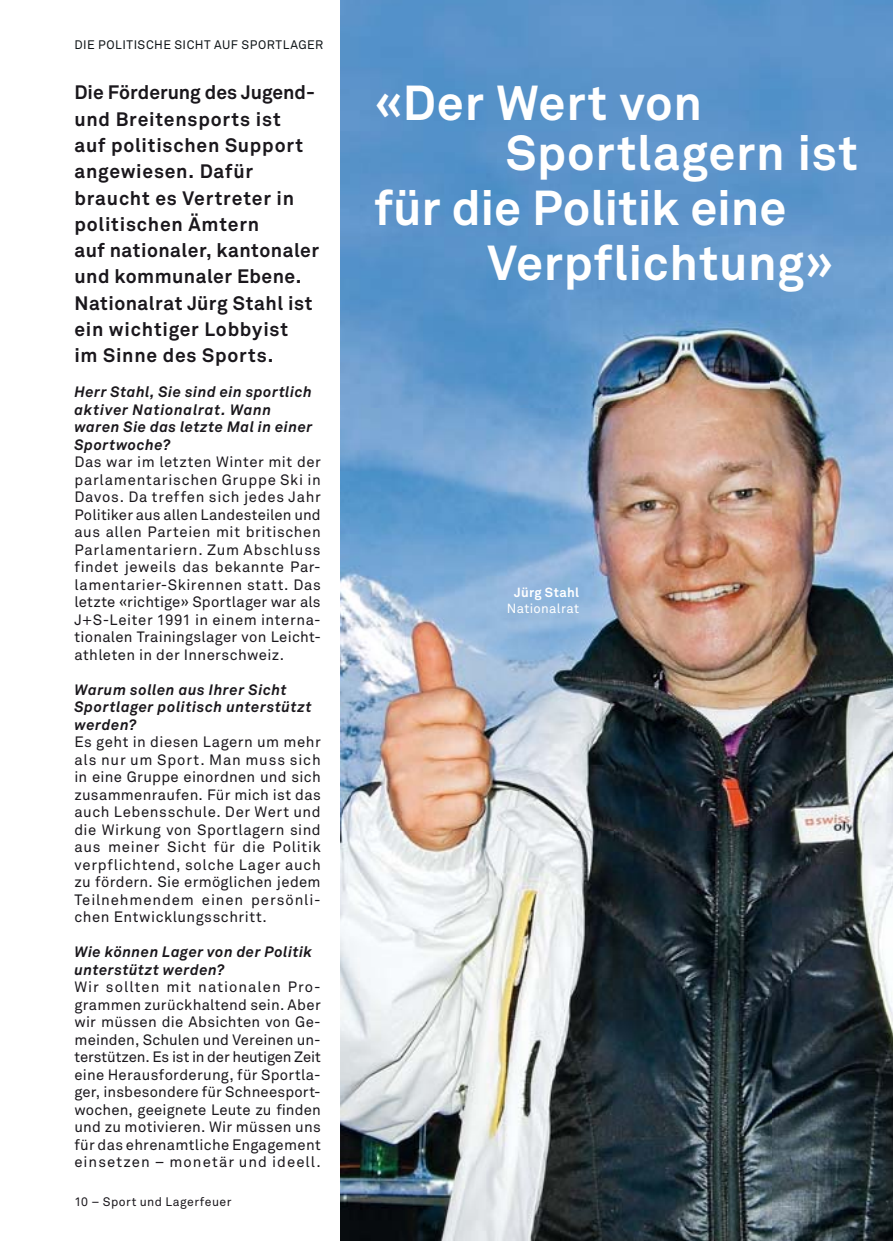
<style>
.page{position:relative;width:893px;height:1241px;background:#fff}
.page>*{position:absolute;margin:0;border:0;box-sizing:border-box;transform-origin:0 0}
.t1{font:700 48.48px "Akkurat Office";letter-spacing:.015em;color:#fff}
.t2{font:700 19.25px/26.2px "Akkurat Office";letter-spacing:.035em;color:#1a171c}
.t3{font:14.88px/17.5px "Akkurat Office";letter-spacing:.03em;color:#1a171c;text-align:justify}
.t4{font:italic 700 14.88px/17.5px "Akkurat Office";letter-spacing:.035em;color:#1a171c}
.t5{font:13.12px "Akkurat Office";letter-spacing:.025em;color:#fff}
.t6{font:700 13.12px "Akkurat Office";letter-spacing:.025em;color:#fff}
.t7{font:12.25px "Akkurat Office";letter-spacing:.035em;color:#101619}
.t8{font:12.25px "Akkurat Office";letter-spacing:.035em;color:#1a171c}
</style>
<div class="page">
<img style="left:341px;top:0;width:552px;height:1240px">
<p class="t7" style="left:74px;top:40px;width:250px">DIE POLITISCHE SICHT AUF SPORTLAGER</p>
<p class="t2" style="left:74px;top:81px;width:246px">Die Förderung des Jugend&shy;und Breitensports ist<br>auf politischen Support angewiesen. Dafür braucht es Vertreter in politischen Ämtern<br>auf nationaler, kantonaler und kommunaler Ebene.<br>Nationalrat Jürg Stahl ist ein wichtiger Lobbyist<br>im Sinne des Sports.</p>
<p class="t4" style="left:74px;top:384px;width:240px">Herr Stahl, Sie sind ein sportlich aktiver Nationalrat. Wann waren Sie das letzte Mal in einer<br>Sportwoche?</p>
<p class="t3" style="left:74px;top:454px;width:248px">Das war im letzten Winter mit der parlamentarischen Gruppe Ski in Davos. Da treffen sich jedes Jahr Politiker aus allen Landesteilen und aus allen Parteien mit britischen Parlamentariern. Zum Abschluss findet jeweils das bekannte Par&shy;lamentarier-Skirennen statt. Das letzte «richtige» Sportlager war als J+S-Leiter 1991 in einem interna&shy;tionalen Trainingslager von Leicht&shy;athleten in der Innerschweiz.</p>
<p class="t4" style="left:74px;top:682px;width:239px">Warum sollen aus Ihrer Sicht<br>Sportlager politisch unterstützt werden?</p>
<p class="t3" style="left:74px;top:734px;width:248px">Es geht in diesen Lagern um mehr als nur um Sport. Man muss sich in eine Gruppe einordnen und sich zusammenraufen. Für mich ist das auch Lebensschule. Der Wert und die Wirkung von Sportlagern sind aus meiner Sicht für die Politik verpflichtend, solche Lager auch zu fördern. Sie ermöglichen jedem Teilnehmendem einen persönli&shy;chen Entwicklungsschritt.</p>
<p class="t4" style="left:74px;top:944px;width:239px">Wie können Lager von der Politik unterstützt werden?</p>
<p class="t3" style="left:74px;top:979px;width:248px">Wir sollten mit nationalen Pro&shy;grammen zurückhaltend sein. Aber wir müssen die Absichten von Ge&shy;meinden, Schulen und Vereinen un&shy;terstützen. Es ist in der heutigen Zeit eine Herausforderung, für Sportla&shy;ger, insbesondere für Schnee sport&shy;wochen, geeignete Leute zu finden und zu motivieren. Wir müssen uns für das ehrenamtliche Engagement einsetzen – monetär und ideell.</p>
<p class="t8" style="left:74px;top:1196px;width:159px">10 – Sport und Lagerfeuer</p>
<h1 class="t1" style="left:374px;top:84px;width:329px">«Der Wert von</h1>
<h1 class="t1" style="left:506px;top:134px;width:354px">Sportlagern ist</h1>
<h1 class="t1" style="left:374px;top:189px;width:414px">für die Politik eine</h1>
<h1 class="t1" style="left:488px;top:243px;width:348px">Verpflichtung»</h1>
<p class="t6" style="left:514px;top:587px;width:66px">Jürg Stahl</p>
<p class="t5" style="left:507px;top:603px;width:74px">Nationalrat</p>
</div>
